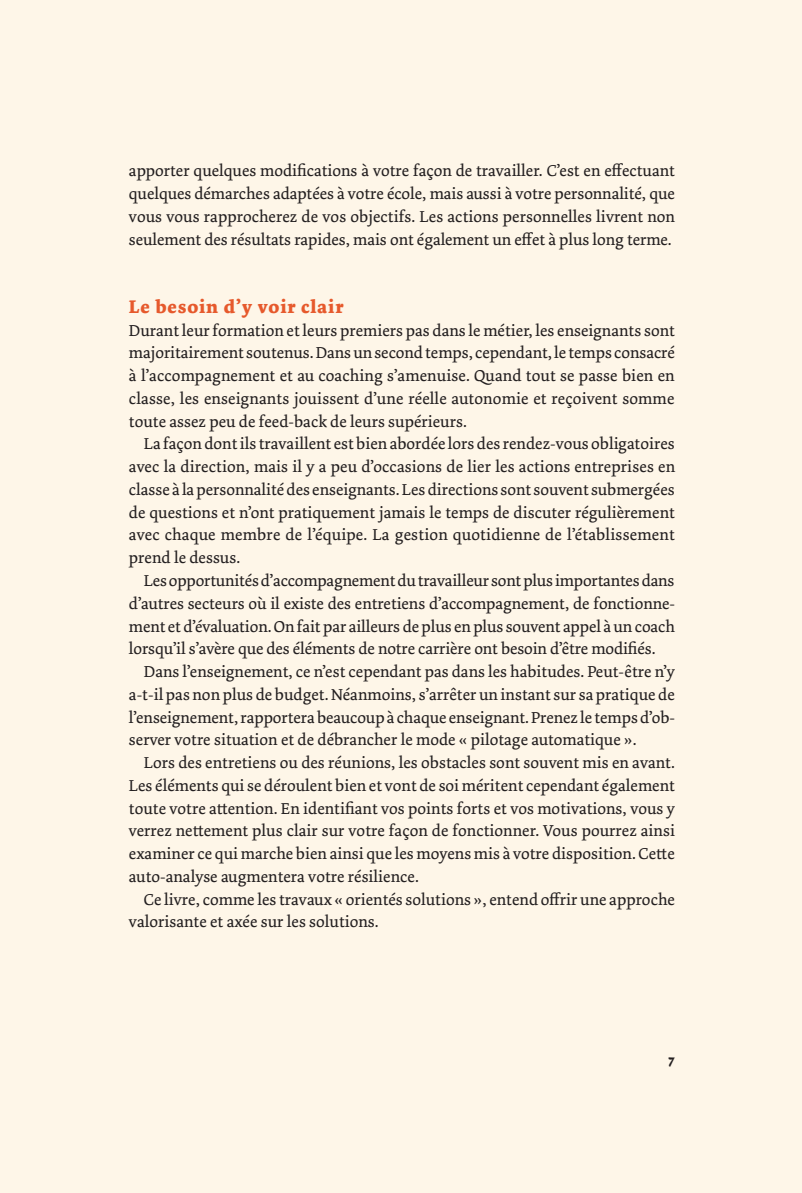
<style>
.page{position:relative;width:802px;height:1193px;background:#fff}
.page>*{position:absolute;margin:0;border:0;box-sizing:border-box;transform-origin:0 0}
.t1{font:700 19.25px "Dolly Pro";letter-spacing:.045em;color:#e6592c}
.t2{font:16.62px/22.8px "Dolly Pro";color:#231f20;text-align:justify}
.t3{font:700 14px "Dolly Pro";color:#231f20}
</style>
<div class="page">
<div style="left:0;top:0;width:802px;height:1192px;background:#fef6e8"></div>
<p class="t2" style="left:129px;top:159px;width:547px">apporter quelques modifications à votre façon de travailler. C’est en effectuant quelques démarches adaptées à votre école, mais aussi à votre personnalité, que vous vous rapprocherez de vos objectifs. Les actions personnelles livrent non seulement des résultats rapides, mais ont également un effet à plus long terme.</p>
<p class="t1" style="left:129px;top:294px;width:216px">Le besoin d’y voir clair</p>
<p class="t2" style="left:129px;top:319px;width:547px">Durant leur formation et leurs premiers pas dans le métier, les enseignants sont</p>
<p class="t2" style="left:129px;top:341px;width:547px">majoritairement soutenus. Dans un second temps, cependant, le temps consacré</p>
<p class="t2" style="left:129px;top:364px;width:547px">à l’accompagnement et au coaching s’amenuise. Quand tout se passe bien en</p>
<p class="t2" style="left:129px;top:387px;width:547px">classe, les enseignants jouissent d’une réelle autonomie et reçoivent somme</p>
<p class="t2" style="left:129px;top:410px;width:339px">toute assez peu de feed-back de leurs supérieurs.</p>
<p class="t2" style="left:144px;top:432px;width:532px">La façon dont ils travaillent est bien abordée lors des rendez-vous obligatoires</p>
<p class="t2" style="left:129px;top:455px;width:547px">avec la direction, mais il y a peu d’occasions de lier les actions entreprises en</p>
<p class="t2" style="left:129px;top:478px;width:547px">classe à la personnalité des enseignants. Les directions sont souvent submergées</p>
<p class="t2" style="left:129px;top:501px;width:547px">de questions et n’ont pratiquement jamais le temps de discuter régulièrement</p>
<p class="t2" style="left:129px;top:523px;width:547px">avec chaque membre de l’équipe. La gestion quotidienne de l’établissement</p>
<p class="t2" style="left:129px;top:546px;width:113px">prend le dessus.</p>
<p class="t2" style="left:144px;top:569px;width:532px">Les opportunités d’accompagnement du travailleur sont plus importantes dans</p>
<p class="t2" style="left:129px;top:591px;width:547px">d’autres secteurs où il existe des entretiens d’accompagnement, de fonctionne-</p>
<p class="t2" style="left:129px;top:614px;width:547px">ment et d’évaluation. On fait par ailleurs de plus en plus souvent appel à un coach</p>
<p class="t2" style="left:129px;top:637px;width:528px">lorsqu’il s’avère que des éléments de notre carrière ont besoin d’être modifiés.</p>
<p class="t2" style="left:144px;top:660px;width:532px">Dans l’enseignement, ce n’est cependant pas dans les habitudes. Peut-être n’y</p>
<p class="t2" style="left:129px;top:682px;width:547px">a-t-il pas non plus de budget. Néanmoins, s’arrêter un instant sur sa pratique de</p>
<p class="t2" style="left:129px;top:705px;width:547px">l’enseignement, rapportera beaucoup à chaque enseignant. Prenez le temps d’ob-</p>
<p class="t2" style="left:129px;top:728px;width:509px">server votre situation et de débrancher le mode « pilotage automatique ».</p>
<p class="t2" style="left:144px;top:751px;width:532px">Lors des entretiens ou des réunions, les obstacles sont souvent mis en avant.</p>
<p class="t2" style="left:129px;top:773px;width:547px">Les éléments qui se déroulent bien et vont de soi méritent cependant également</p>
<p class="t2" style="left:129px;top:796px;width:547px">toute votre attention. En identifiant vos points forts et vos motivations, vous y</p>
<p class="t2" style="left:129px;top:819px;width:547px">verrez nettement plus clair sur votre façon de fonctionner. Vous pourrez ainsi</p>
<p class="t2" style="left:129px;top:842px;width:547px">examiner ce qui marche bien ainsi que les moyens mis à votre disposition. Cette</p>
<p class="t2" style="left:129px;top:864px;width:291px">auto-analyse augmentera votre résilience.</p>
<p class="t2" style="left:144px;top:887px;width:532px">Ce livre, comme les travaux « orientés solutions », entend offrir une approche</p>
<p class="t2" style="left:129px;top:910px;width:251px">valorisante et axée sur les solutions.</p>
<p class="t3" style="left:668px;top:1050px;width:8px">7</p>
</div>
